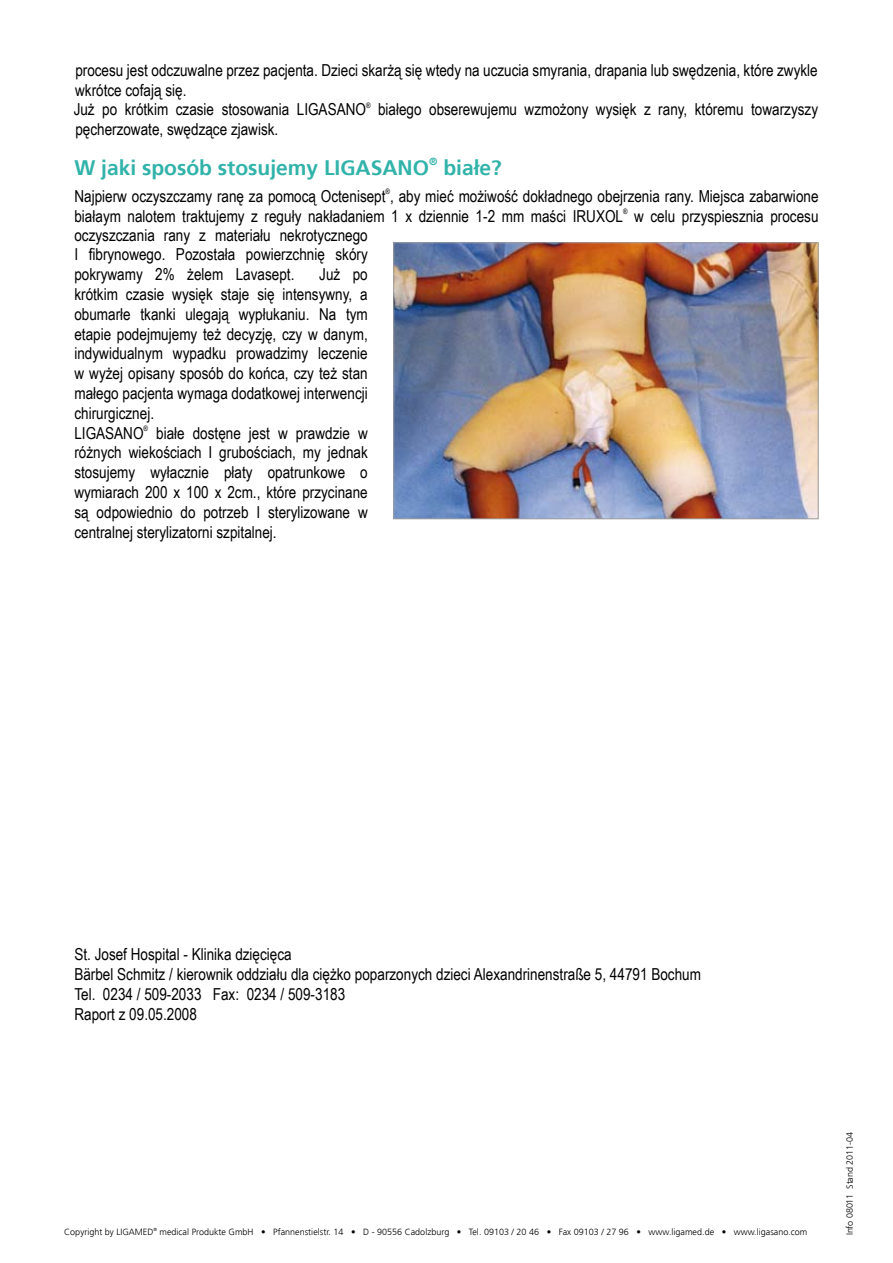
<style>
.page{position:relative;width:893px;height:1263px;background:#fff}
.page>*{position:absolute;margin:0;border:0;box-sizing:border-box;transform-origin:0 0}
.t1{font:700 21px "Frutiger";color:#31b3aa}
.t2{font:16.5px/19.8px "Arial Narrow";color:#000}
.t3{font:700 10.5px "Frutiger";color:#31b3aa}
.t4{font:300 9px "Frutiger";color:#000}
.t5{font:7.5px "Arial Narrow";color:#000}
.t6{font:300 4.5px "Frutiger";color:#000}
</style>
<div class="page">
<img style="left:395px;top:244px;width:422px;height:273px">
<div style="left:393px;top:242px;width:426px;height:277px;border:1px solid #9c9d9f"></div>
<p class="t2" style="left:74px;top:59px;width:746px">procesu jest odczuwalne przez pacjenta. Dzieci skarżą się wtedy na uczucia smyrania, drapania lub swędzenia, które zwykle wkrótce cofają się.<br>Już po krótkim czasie stosowania LIGASANO</p>
<p class="t5" style="left:366px;top:100px;width:6px">®</p>
<p class="t2" style="left:378px;top:99px;width:442px">białego obserewujemu wzmożony wysięk z rany, któremu towarzyszy</p>
<p class="t2" style="left:75px;top:119px;width:205px">pęcherzowate, swędzące zjawisk.</p>
<p class="t1" style="left:74px;top:156px;width:356px">W jaki sposób stosujemy LIGASANO</p>
<p class="t3" style="left:429px;top:155px;width:10px">®</p>
<p class="t1" style="left:443px;top:156px;width:60px">białe?</p>
<p class="t2" style="left:74px;top:186px;width:746px">Najpierw oczyszczamy ranę za pomocą Octenisept , aby mieć możiwość dokładnego obejrzenia rany. Miejsca zabarwione</p>
<p class="t5" style="left:386px;top:186px;width:6px">®</p>
<p class="t2" style="left:74px;top:205px;width:550px">białaym nalotem traktujemy z reguły nakładaniem 1 x dziennie 1-2 mm maści IRUXOL</p>
<p class="t5" style="left:623px;top:206px;width:6px">®</p>
<p class="t2" style="left:634px;top:205px;width:186px">w celu przyspiesznia procesu</p>
<p class="t2" style="left:74px;top:224px;width:295px;text-align:justify">oczyszczania rany z materiału nekrotycznego I fibrynowego. Pozostała powierzchnię skóry pokrywamy 2% żelem Lavasept.</p>
<p class="t2" style="left:74px;top:264px;width:295px;text-indent:245px">Już po krótkim czasie wysięk staje się intensywny, a obumarłe tkanki ulegają wypłukaniu. Na tym etapie podejmujemy też decyzję, czy w danym, indywidualnym wypadku prowadzimy leczenie w wyżej opisany sposób do końca, czy też stan małego pacjenta wymaga dodatkowej interwencji chirurgicznej.<br>LIGASANO</p>
<p class="t5" style="left:144px;top:423px;width:6px">®</p>
<p class="t2" style="left:74px;top:422px;width:295px;text-align:justify;text-indent:82px">białe dostęne jest w prawdzie w różnych wiekościach I grubościach, my jednak stosujemy wyłacznie płaty opatrunkowe o wymiarach 200 x 100 x 2cm., które przycinane są odpowiednio do potrzeb I sterylizowane w centralnej sterylizatorni szpitalnej.</p>
<p class="t2" style="left:74px;top:944px;width:628px">St. Josef Hospital - Klinika dzięcięca<br>Bärbel Schmitz / kierownik oddziału dla ciężko poparzonych dzieci Alexandrinenstraße 5, 44791 Bochum Tel. 0234 / 509-2033 Fax: 0234 / 509-3183<br>Raport z 09.05.2008</p>
<p class="t4" style="left:64px;top:1227px;width:91px">Copyright by LIGAMED</p>
<p class="t6" style="left:153px;top:1227px;width:5px">®</p>
<p class="t4" style="left:160px;top:1227px;width:649px">medical Produkte GmbH • Pfannenstielstr. 14 • D - 90556 Cadolzburg • Tel. 09103 / 20 46 • Fax 09103 / 27 96 • www.ligamed.de • www.ligasano.com</p>
<p class="t4" style="left:844px;top:1235px;width:104px;rotate:-90deg">Info 08011 Stand 2011-04</p>
</div>
